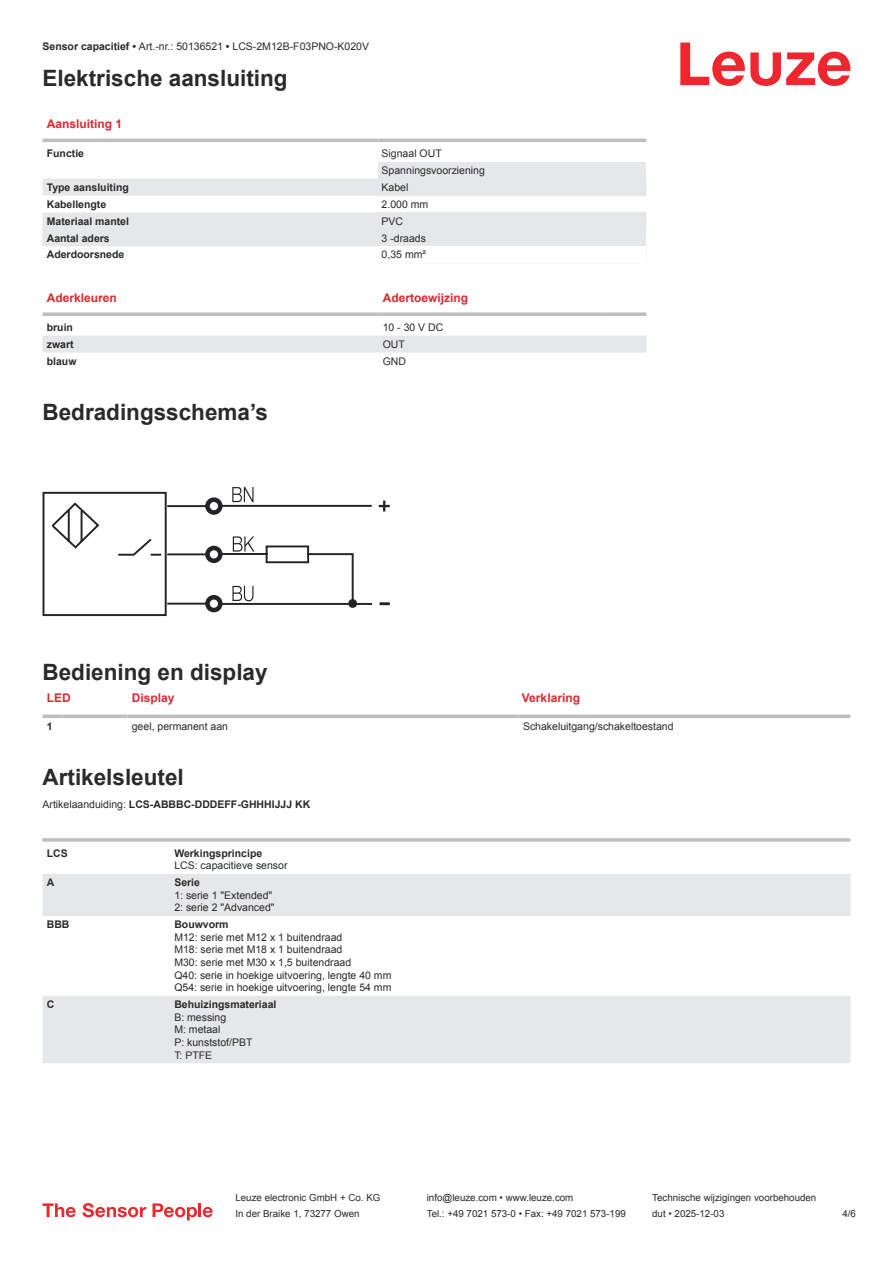
<style>
.page{position:relative;width:893px;height:1263px;background:#fff}
.page>*{position:absolute;margin:0;border:0;box-sizing:border-box;transform-origin:0 0}
.t1{font:700 22.5px "Arial";color:#2b292a}
.t2{font:700 12px "Arial";color:#db2a30}
.t3{font:10.5px/12.6px "Arial";color:#2b292a}
.t4{font:700 10.5px "Arial";color:#2b292a}
.t5{font:9.75px "Arial";color:#2b292a}
.s1{font-weight:700}
.s2{font-weight:400}
</style>
<div class="page">
<svg style="left:680px;top:43px;width:170px;height:43px"></svg>
<svg style="left:43px;top:138px;width:603px;height:1px"></svg>
<svg style="left:43px;top:179px;width:335px;height:67px;fill:#e6e7e9"></svg>
<hr style="left:43px;top:139px;width:335px;height:3px;background:#bdbfc1">
<hr style="left:378px;top:139px;width:268px;height:3px;background:#bdbfc1">
<div style="left:378px;top:162px;width:268px;height:17px;background:#e6e7e9"></div>
<div style="left:378px;top:179px;width:268px;height:17px;background:#e6e7e9"></div>
<div style="left:378px;top:212px;width:268px;height:17px;background:#e6e7e9"></div>
<div style="left:378px;top:229px;width:268px;height:17px;background:#e6e7e9"></div>
<div style="left:43px;top:336px;width:603px;height:17px;background:#e6e7e9"></div>
<svg style="left:43px;top:312px;width:335px;height:4px"></svg>
<svg style="left:378px;top:312px;width:226px;height:4px"></svg>
<svg style="left:604px;top:312px;width:42px;height:4px"></svg>
<svg style="left:43px;top:714px;width:21px;height:4px"></svg>
<svg style="left:64px;top:714px;width:64px;height:4px"></svg>
<svg style="left:128px;top:714px;width:391px;height:4px;background:#c5c7c9"></svg>
<svg style="left:519px;top:714px;width:331px;height:4px"></svg>
<svg style="left:43px;top:874px;width:807px;height:189px;fill:#e6e7e9"></svg>
<hr style="left:43px;top:838px;width:127px;height:4px;background:#bdbfc1">
<hr style="left:170px;top:838px;width:680px;height:4px;background:#c5c7c9">
<svg style="left:43px;top:1203px;width:33px;height:14px"></svg>
<svg style="left:83px;top:1203px;width:63px;height:14px"></svg>
<svg style="left:153px;top:1203px;width:44px;height:17px"></svg>
<hr style="left:198px;top:1203px;width:3px;height:14px;background:#ed272d">
<svg style="left:203px;top:1207px;width:10px;height:10px"></svg>
<svg style="left:43px;top:487px;width:347px;height:129px"></svg>
<p class="t3" style="left:43px;top:41px;width:328px"><span class="s1">Sensor capacitief •</span> Art.-nr.: 50136521 <span class="s1">•</span> LCS-2M12B-F03PNO-K020V</p>
<h1 class="t1" style="left:43px;top:69px;width:247px">Elektrische aansluiting</h1>
<p class="t2" style="left:47px;top:119px;width:77px">Aansluiting 1</p>
<p class="t4" style="left:47px;top:149px;width:39px">Functie</p>
<p class="t3" style="left:382px;top:146px;width:105px;line-height:17px">Signaal OUT<br>Spanningsvoorziening</p>
<p class="t4" style="left:47px;top:183px;width:84px">Type aansluiting</p>
<p class="t3" style="left:382px;top:182px;width:28px">Kabel</p>
<p class="t4" style="left:47px;top:200px;width:61px">Kabellengte</p>
<p class="t3" style="left:382px;top:199px;width:48px">2.000 mm</p>
<p class="t4" style="left:47px;top:217px;width:84px">Materiaal mantel</p>
<p class="t3" style="left:382px;top:216px;width:23px">PVC</p>
<p class="t4" style="left:47px;top:234px;width:65px">Aantal aders</p>
<p class="t3" style="left:382px;top:233px;width:46px">3 -draads</p>
<p class="t4" style="left:47px;top:251px;width:79px">Aderdoorsnede</p>
<p class="t3" style="left:382px;top:249px;width:46px">0,35 mm²</p>
<p class="t2" style="left:47px;top:293px;width:72px">Aderkleuren</p>
<p class="t2" style="left:383px;top:293px;width:87px">Adertoewijzing</p>
<p class="t4" style="left:47px;top:323px;width:28px">bruin</p>
<p class="t3" style="left:383px;top:322px;width:62px">10 - 30 V DC</p>
<p class="t4" style="left:47px;top:340px;width:28px">zwart</p>
<p class="t3" style="left:383px;top:339px;width:24px">OUT</p>
<p class="t4" style="left:47px;top:357px;width:31px">blauw</p>
<p class="t3" style="left:383px;top:356px;width:25px">GND</p>
<h1 class="t1" style="left:43px;top:403px;width:227px">Bedradingsschema’s</h1>
<h1 class="t1" style="left:43px;top:663px;width:227px">Bediening en display</h1>
<p class="t2" style="left:47px;top:693px;width:25px">LED</p>
<p class="t2" style="left:132px;top:693px;width:44px">Display</p>
<p class="t2" style="left:522px;top:693px;width:60px">Verklaring</p>
<p class="t4" style="left:47px;top:722px;width:7px">1</p>
<p class="t3" style="left:132px;top:721px;width:98px">geel, permanent aan</p>
<p class="t3" style="left:523px;top:721px;width:152px">Schakeluitgang/schakeltoestand</p>
<h1 class="t1" style="left:43px;top:768px;width:143px">Artikelsleutel</h1>
<p class="t4" style="left:43px;top:800px;width:269px"><span class="s2">Artikelaanduiding:</span> LCS-ABBBC-DDDEFF-GHHHIJJJ KK</p>
<p class="t4" style="left:47px;top:849px;width:22px">LCS</p>
<p class="t4" style="left:174px;top:849px;width:89px">Werkingsprincipe</p>
<p class="t3" style="left:174px;top:860px;width:115px">LCS: capacitieve sensor</p>
<p class="t4" style="left:47px;top:878px;width:9px">A</p>
<p class="t4" style="left:174px;top:878px;width:27px">Serie</p>
<p class="t3" style="left:174px;top:890px;width:102px">1: serie 1 "Extended"<br>2: serie 2 "Advanced"</p>
<p class="t4" style="left:47px;top:920px;width:24px">BBB</p>
<p class="t4" style="left:174px;top:920px;width:56px">Bouwvorm</p>
<p class="t3" style="left:174px;top:932px;width:219px">M12: serie met M12 x 1 buitendraad<br>M18: serie met M18 x 1 buitendraad<br>M30: serie met M30 x 1,5 buitendraad<br>Q40: serie in hoekige uitvoering, lengte 40 mm Q54: serie in hoekige uitvoering, lengte 54 mm</p>
<p class="t4" style="left:47px;top:1000px;width:9px">C</p>
<p class="t4" style="left:174px;top:1000px;width:104px">Behuizingsmateriaal</p>
<p class="t3" style="left:174px;top:1012px;width:80px">B: messing<br>M: metaal<br>P: kunststof/PBT<br>T: PTFE</p>
<p class="t5" style="left:235px;top:1194px;width:146px">Leuze electronic GmbH + Co. KG</p>
<p class="t5" style="left:427px;top:1194px;width:148px">info@leuze.com • www.leuze.com</p>
<p class="t5" style="left:652px;top:1194px;width:166px">Technische wijzigingen voorbehouden</p>
<p class="t5" style="left:235px;top:1210px;width:126px">In der Braike 1, 73277 Owen</p>
<p class="t5" style="left:427px;top:1210px;width:201px">Tel.: +49 7021 573-0 • Fax: +49 7021 573-199</p>
<p class="t5" style="left:652px;top:1210px;width:74px">dut • 2025-12-03</p>
<p class="t5" style="left:842px;top:1210px;width:15px">4 /6</p>
</div>
